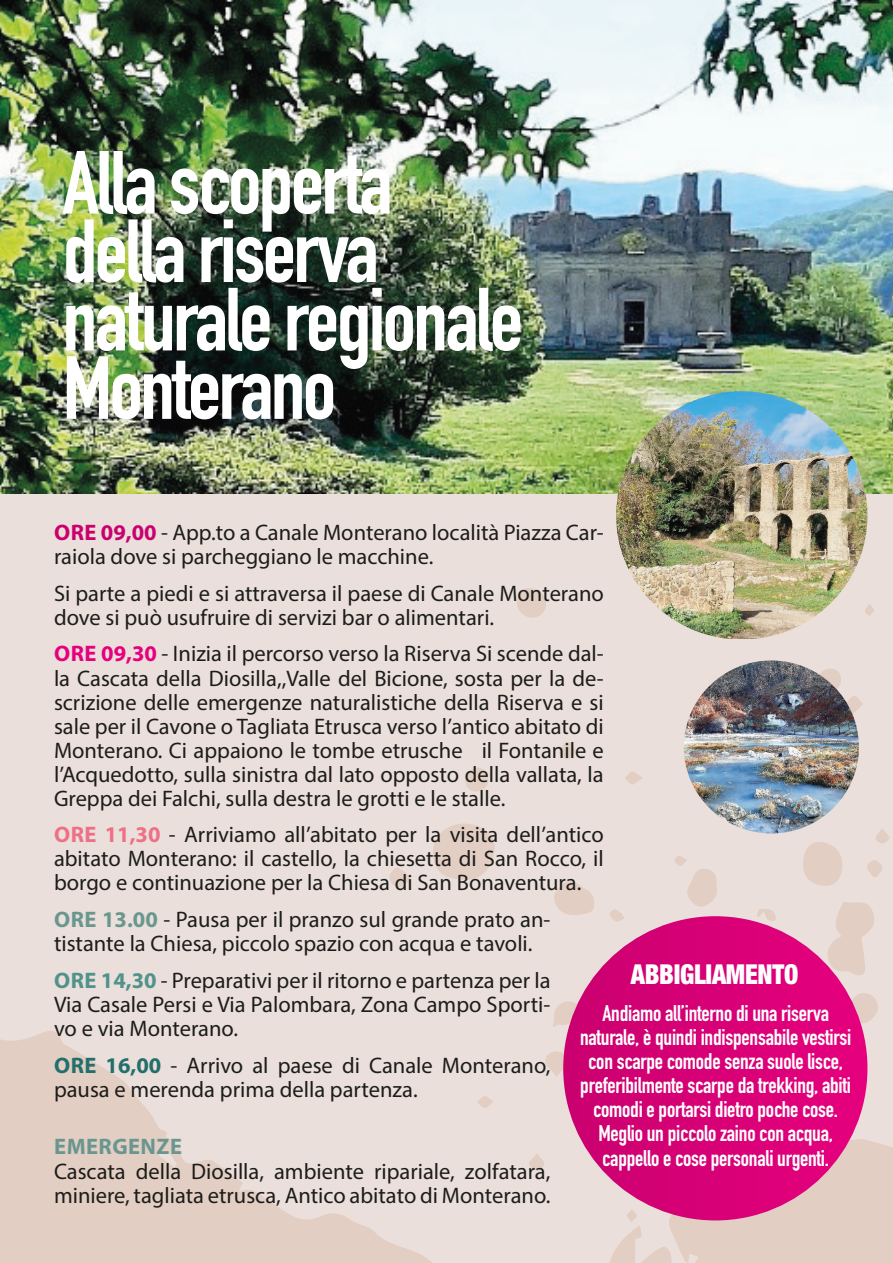
<style>
.page{position:relative;width:893px;height:1263px;background:#eadfda}
.page>*{position:absolute;margin:0;border:0;box-sizing:border-box;transform-origin:0 0}
.t1{font:700 87.9px/68.4px "DIN Condensed";letter-spacing:-.03em;color:#fff}
.t2{font:900 condensed 27.45px "Helvetica Neue";letter-spacing:-.01em;color:#fff;scale:.93 1}
.t3{font:22.5px/24px "Myriad Pro";color:#1d1d1b}
.t4{font:700 22.5px "Myriad Pro";letter-spacing:.02em;color:#699790}
.t5{font:700 22.35px/24px "DIN Condensed";letter-spacing:-.01em;color:#fff;text-align:center}
.s1{font-weight:700;color:#cb006f}
.s2{font-weight:700;color:#e6007e}
.s3{font-weight:700;color:#ee7086}
.s4{font-weight:700;color:#699790}
.s5{font-weight:700;color:#52928c}
.s6{font-weight:700;color:#236f6b}
</style>
<div class="page">
<svg style="left:448px;top:824px;width:33px;height:4px"></svg>
<svg style="left:517px;top:588px;width:29px;height:30px"></svg>
<svg style="left:465px;top:768px;width:23px;height:23px"></svg>
<svg style="left:859px;top:700px;width:4px;height:8px"></svg>
<svg style="left:559px;top:742px;width:16px;height:17px"></svg>
<svg style="left:625px;top:772px;width:18px;height:13px"></svg>
<svg style="left:867px;top:604px;width:7px;height:12px"></svg>
<svg style="left:0;top:828px;width:893px;height:435px"></svg>
<img style="left:0;top:0;width:893px;height:493px">
<img style="left:616px;top:391px;width:251px;height:248px">
<img style="left:684px;top:660px;width:175px;height:173px">
<div style="left:563px;top:916px;width:304px;height:304px;background:#d80077;border-radius:152px"></div>
<h1 class="t1" style="left:63px;top:148px;width:462px">Alla scoperta della riserva naturale regionale<br>Monterano</h1>
<p class="t3" style="left:54px;top:520px;width:551px"><span class="s1">ORE 09,00</span> - App.to a Canale Monterano località Piazza Car&shy;raiola dove si parcheggiano le macchine.</p>
<p class="t3" style="left:54px;top:581px;width:551px">Si parte a piedi e si attraversa il paese di Canale Monterano dove si può usufruire di servizi bar o alimentari.</p>
<p class="t3" style="left:54px;top:642px;width:551px;text-align:justify"><span class="s2">ORE 09,30</span> - Inizia il percorso verso la Riserva Si scende dal&shy;la Cascata della Diosilla,,Valle del Bicione, sosta per la de&shy;scrizione delle emergenze naturalistiche della Riserva e si sale per il Cavone o Tagliata Etrusca verso l’antico abitato di Monterano. Ci appaiono le tombe etrusche il Fontanile e l’Acquedotto, sulla sinistra dal lato opposto della vallata, la Greppa dei Falchi, sulla destra le grotti e le stalle.</p>
<p class="t3" style="left:54px;top:822px;width:551px;text-align:justify"><span class="s3">ORE 11,30</span> - Arriviamo all’abitato per la visita dell’antico abitato Monterano: il castello, la chiesetta di San Rocco, il borgo e continuazione per la Chiesa di San Bonaventura.</p>
<p class="t3" style="left:54px;top:907px;width:498px"><span class="s4">ORE 13.00</span> - Pausa per il pranzo sul grande prato an&shy;tistante la Chiesa, piccolo spazio con acqua e tavoli.</p>
<p class="t3" style="left:54px;top:968px;width:498px;text-align:justify"><span class="s5">ORE 14,30</span> - Preparativi per il ritorno e partenza per la Via Casale Persi e Via Palombara, Zona Campo Sporti&shy;vo e via Monterano.</p>
<p class="t3" style="left:54px;top:1053px;width:498px"><span class="s6">ORE 16,00</span> - Arrivo al paese di Canale Monterano, pausa e merenda prima della partenza.</p>
<p class="t2" style="left:631px;top:957px;width:181px">ABBIGLIAMENTO</p>
<p class="t5" style="left:580px;top:1001px;width:273px">Andiamo all’interno di una riserva naturale, è quindi indispensabile vestirsi con scarpe comode senza suole lisce, preferibilmente scarpe da trekking, abiti comodi e portarsi dietro poche cose.<br>Meglio un piccolo zaino con acqua, cappello e cose personali urgenti.</p>
<p class="t4" style="left:54px;top:1131px;width:129px">EMERGENZE</p>
<p class="t3" style="left:54px;top:1158px;width:498px;line-height:24.8px">Cascata della Diosilla, ambiente ripariale, zolfatara, miniere, tagliata etrusca, Antico abitato di Monterano.</p>
</div>
